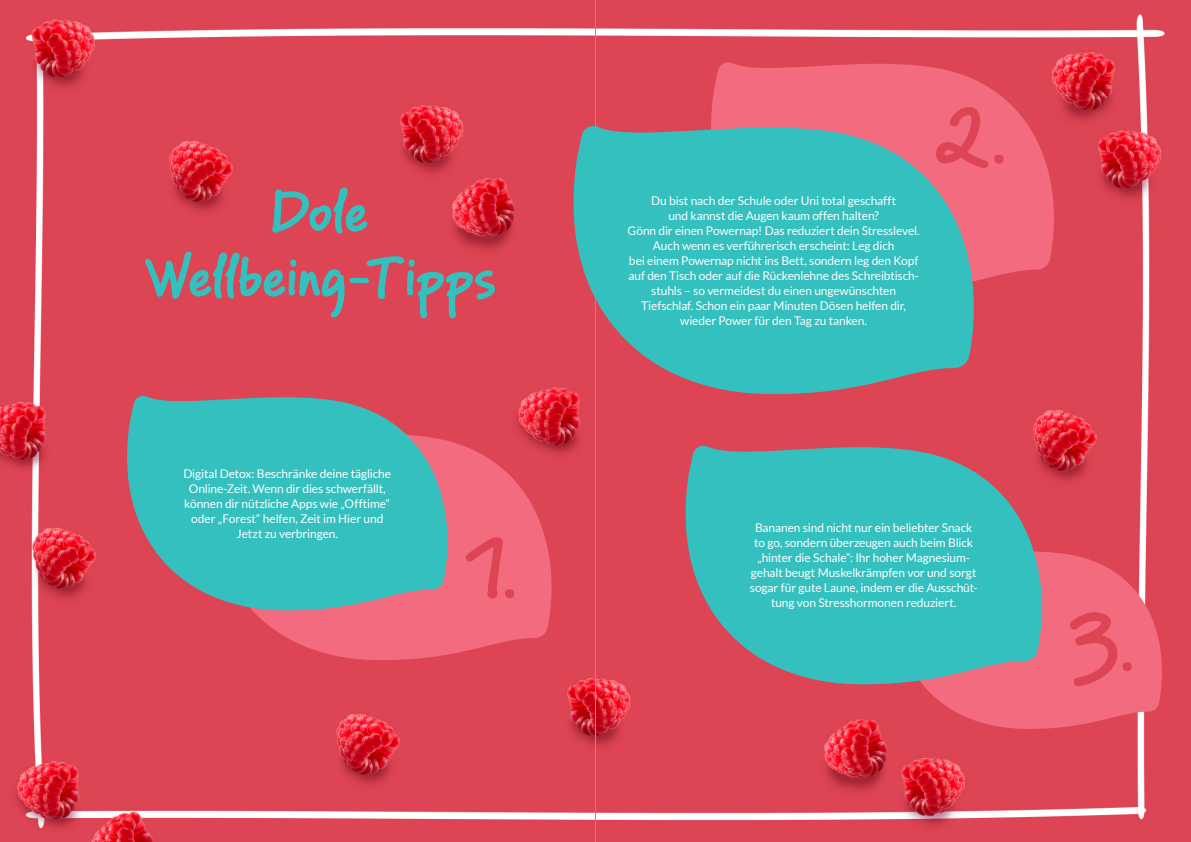
<style>
.page{position:relative;width:1191px;height:842px;background:#fff}
.page>*{position:absolute;margin:0;border:0;box-sizing:border-box;transform-origin:0 0}
.t1{font:700 88px "PF Reminder Pro";color:#dd4454}
.t2{font:700 60px/65px "PF Reminder Pro";letter-spacing:-.04em;color:#33c0be;text-align:center}
.t3{font:12px/15px "Lato";letter-spacing:-.01em;color:#fff;text-align:center}
</style>
<div class="page">
<img style="left:0;top:0;width:1190px;height:842px">
<svg style="left:709px;top:62px;width:345px;height:230px;background:#ee6274"></svg>
<svg style="left:894px;top:550px;width:268px;height:179px;background:#ee6476"></svg>
<svg style="left:210px;top:433px;width:342px;height:227px;background:#eb5f71"></svg>
<svg style="left:126px;top:396px;width:322px;height:214px;background:#4fadae"></svg>
<svg style="left:572px;top:126px;width:402px;height:268px;background:#4dafaf"></svg>
<svg style="left:684px;top:446px;width:358px;height:238px;background:#4facad"></svg>
<hr style="left:595px;top:0;width:1px;height:842px;background:#939598">
<svg style="left:465px;top:537px;width:38px;height:62px;background:#eb5e70"></svg>
<div style="left:935px;top:106px;width:54px;height:63px;background:#f36b7e"></div>
<h2 class="t2" style="left:141px;top:182px;width:357px">Dole<br>Wellbeing-Tipps</h2>
<p class="t3" style="left:183px;top:466px;width:209px">Digital Detox: Beschränke deine tägliche Online-Zeit. Wenn dir dies schwerfällt, können dir nützliche Apps wie „Offtime“ oder „Forest“ helfen, Zeit im Hier und Jetzt zu verbringen.</p>
<h1 class="t1" style="left:501px;top:515px;width:18px">.</h1>
<p class="t3" style="left:627px;top:193px;width:294px">Du bist nach der Schule oder Uni total geschafft<br>und kannst die Augen kaum offen halten?<br>Gönn dir einen Powernap! Das reduziert dein Stresslevel.<br>Auch wenn es verführerisch erscheint: Leg dich<br>bei einem Powernap nicht ins Bett, sondern leg den Kopf auf den Tisch oder auf die Rückenlehne des Schreibtisch&shy;stuhls – so vermeidest du einen ungewünschten Tiefschlaf. Schon ein paar Minuten Dösen helfen dir, wieder Power für den Tag zu tanken.</p>
<h1 class="t1" style="left:933px;top:81px;width:75px">2.</h1>
<p class="t3" style="left:750px;top:520px;width:229px">Bananen sind nicht nur ein beliebter Snack to go, sondern überzeugen auch beim Blick „hinter die Schale“: Ihr hoher Magnesium&shy;gehalt beugt Muskelkrämpfen vor und sorgt sogar für gute Laune, indem er die Ausschüt&shy;tung von Stresshormonen reduziert.</p>
<h1 class="t1" style="left:1068px;top:588px;width:68px">3.</h1>
</div>
